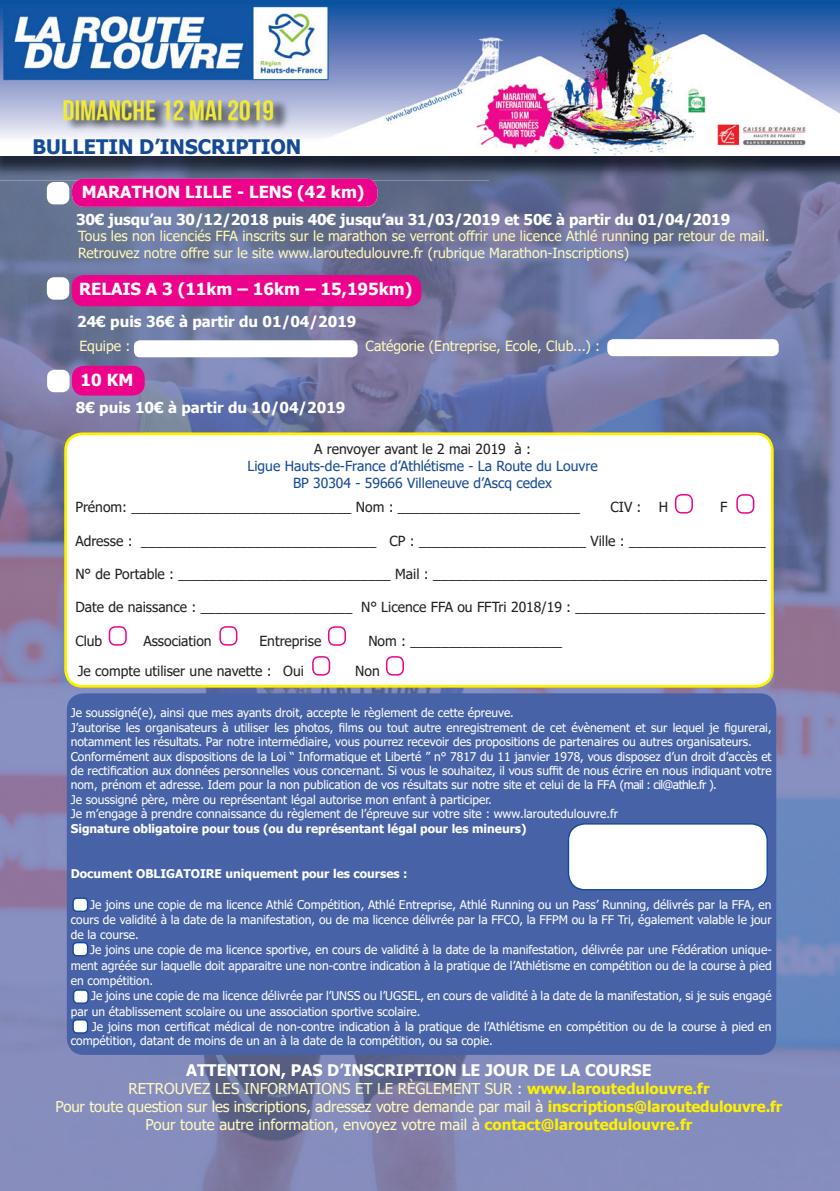
<style>
.page{position:relative;width:840px;height:1191px;background:#fff}
.page>*{position:absolute;margin:0;border:0;box-sizing:border-box;transform-origin:0 0}
.t1{font:700 20px "Tahoma";color:#144a96}
.t2{font:700 16.6px "Tahoma";color:#fff}
.t3{font:700 16px "Tahoma";color:#fff}
.t4{font:15px/18px "Tahoma";letter-spacing:-.005em;color:#fffac1;text-align:center}
.t5{font:700 15px "Tahoma";letter-spacing:-.01em;color:#fff}
.t6{font:14px/16.8px "Tahoma";color:#fff9b6}
.t7{font:14px "Tahoma";color:#fff9b8}
.t8{font:13.8px "Tahoma";color:#231f20}
.t9{font:13.8px/16.6px "Tahoma";color:#144a96;text-align:center}
.t10{font:12px/14.4px "Tahoma";color:#fff}
.t11{font:700 12px "Tahoma";color:#fff}
.s1{color:#fff}
.s2{font-weight:700;color:#fff101}
</style>
<div class="page">
<img style="left:0;top:155px;width:839px;height:1036px">
<svg style="left:64px;top:432px;width:709px;height:255px"></svg>
<svg style="left:219px;top:626px;width:18px;height:19px"></svg>
<div style="left:67px;top:693px;width:708px;height:361px;background:#4762a6;border-radius:17px"></div>
<div style="left:72px;top:366px;width:73px;height:29px;background:#ed028c;border-radius:12px"></div>
<svg style="left:47px;top:370px;width:23px;height:22px"></svg>
<svg style="left:567px;top:823px;width:200px;height:67px"></svg>
<svg style="left:47px;top:182px;width:22px;height:22px"></svg>
<div style="left:72px;top:179px;width:305px;height:28px;background:#ed028c;border-radius:12px"></div>
<svg style="left:72px;top:897px;width:16px;height:15px"></svg>
<svg style="left:73px;top:989px;width:16px;height:15px"></svg>
<svg style="left:72px;top:1019px;width:16px;height:14px"></svg>
<svg style="left:72px;top:942px;width:16px;height:14px"></svg>
<img style="left:0;top:0;width:839px;height:155px">
<div style="left:72px;top:275px;width:349px;height:31px;background:#ed028c;border-radius:12px"></div>
<svg style="left:47px;top:277px;width:22px;height:23px"></svg>
<div style="left:134px;top:340px;width:223px;height:17px;background:#fff;border-radius:6px"></div>
<div style="left:607px;top:339px;width:171px;height:17px;background:#fff;border-radius:6px"></div>
<svg style="left:674px;top:494px;width:18px;height:19px"></svg>
<svg style="left:736px;top:494px;width:18px;height:20px"></svg>
<svg style="left:109px;top:626px;width:18px;height:19px"></svg>
<svg style="left:328px;top:626px;width:18px;height:20px"></svg>
<svg style="left:312px;top:656px;width:18px;height:19px"></svg>
<svg style="left:386px;top:656px;width:18px;height:19px"></svg>
<h1 class="t1" style="left:32px;top:132px;width:270px">BULLETIN D’INSCRIPTION</h1>
<h2 class="t2" style="left:82px;top:180px;width:284px">MARATHON LILLE - LENS (42 km)</h2>
<p class="t5" style="left:76px;top:209px;width:655px">30€ jusqu’au 30/12/2018 puis 40€ jusqu’au 31/03/2019 et 50€ à partir du 01/04/2019</p>
<p class="t6" style="left:78px;top:229px;width:692px">Tous les non licenciés FFA inscrits sur le marathon se verront offrir une licence Athlé running par retour de mail.<br>Retrouvez notre offre sur le site www.laroutedulouvre.fr (rubrique Marathon-Inscriptions)</p>
<h2 class="t2" style="left:79px;top:277px;width:334px">RELAIS A 3 (11km – 16km – 15,195km)</h2>
<p class="t5" style="left:77px;top:311px;width:280px">24€ puis 36€ à partir du 01/04/2019</p>
<p class="t7" style="left:79px;top:336px;width:522px">Equipe : _____________________________ Catégorie (Entreprise, Ecole, Club...) :</p>
<h2 class="t2" style="left:81px;top:368px;width:54px">10 KM</h2>
<p class="t5" style="left:76px;top:397px;width:271px">8€ puis 10€ à partir du 10/04/2019</p>
<p class="t8" style="left:314px;top:440px;width:218px">A renvoyer avant le 2 mai 2019 à :</p>
<p class="t9" style="left:247px;top:458px;width:351px">Ligue Hauts-de-France d’Athlétisme - La Route du Louvre<br>BP 30304 - 59666 Villeneuve d’Ascq cedex</p>
<p class="t8" style="left:75px;top:498px;width:506px">Prénom: _____________________________ Nom : ________________________</p>
<p class="t8" style="left:610px;top:498px;width:59px">CIV : H</p>
<p class="t8" style="left:719px;top:498px;width:9px">F</p>
<p class="t8" style="left:75px;top:531px;width:691px">Adresse : _______________________________ CP : ______________________ Ville : __________________</p>
<p class="t8" style="left:75px;top:565px;width:692px">N° de Portable : ____________________________ Mail : ____________________________________________</p>
<p class="t8" style="left:75px;top:598px;width:691px">Date de naissance : ____________________ N° Licence FFA ou FFTri 2018/19 : _________________________</p>
<p class="t8" style="left:75px;top:631px;width:28px">Club</p>
<p class="t8" style="left:143px;top:631px;width:70px">Association</p>
<p class="t8" style="left:259px;top:631px;width:63px">Entreprise</p>
<p class="t8" style="left:368px;top:631px;width:195px">Nom : ____________________</p>
<p class="t8" style="left:78px;top:661px;width:227px">Je compte utiliser une navette : Oui</p>
<p class="t8" style="left:355px;top:661px;width:26px">Non</p>
<p class="t10" style="left:71px;top:706px;width:702px">Je soussigné(e), ainsi que mes ayants droit, accepte le règlement de cette épreuve.<br>J’autorise les organisateurs à utiliser les photos, films ou tout autre enregistrement de cet évènement et sur lequel je figurerai, notamment les résultats. Par notre intermédiaire, vous pourrez recevoir des propositions de partenaires ou autres organisateurs.<br>Conformément aux dispositions de la Loi “ Informatique et Liberté ” n° 7817 du 11 janvier 1978, vous disposez d’un droit d’accès et de rectification aux données personnelles vous concernant. Si vous le souhaitez, il vous suffit de nous écrire en nous indiquant votre nom, prénom et adresse. Idem pour la non publication de vos résultats sur notre site et celui de la FFA (mail : cil@athle.fr ).<br>Je soussigné père, mère ou représentant légal autorise mon enfant à participer.<br>Je m’engage à prendre connaissance du règlement de l’épreuve sur votre site : www.laroutedulouvre.fr</p>
<p class="t11" style="left:71px;top:819px;width:457px">Signature obligatoire pour tous (ou du représentant légal pour les mineurs)</p>
<p class="t11" style="left:71px;top:865px;width:338px">Document OBLIGATOIRE uniquement pour les courses :</p>
<p class="t10" style="left:71px;top:897px;width:702px;line-height:15.2px;text-align:justify;text-indent:19px">Je joins une copie de ma licence Athlé Compétition, Athlé Entreprise, Athlé Running ou un Pass’ Running, délivrés par la FFA, en cours de validité à la date de la manifestation, ou de ma licence délivrée par la FFCO, la FFPM ou la FF Tri, également valable le jour de la course.</p>
<p class="t10" style="left:71px;top:943px;width:702px;line-height:15.2px;text-align:justify;text-indent:19px">Je joins une copie de ma licence sportive, en cours de validité à la date de la manifestation, délivrée par une Fédération unique&shy;ment agréée sur laquelle doit apparaitre une non-contre indication à la pratique de l’Athlétisme en compétition ou de la course à pied en compétition.</p>
<p class="t10" style="left:71px;top:989px;width:702px;line-height:15.2px;text-indent:20px">Je joins une copie de ma licence délivrée par l’UNSS ou l’UGSEL, en cours de validité à la date de la manifestation, si je suis engagé par un établissement scolaire ou une association sportive scolaire.</p>
<p class="t10" style="left:71px;top:1020px;width:702px;text-indent:21px">Je joins mon certificat médical de non-contre indication à la pratique de l’Athlétisme en compétition ou de la course à pied en compétition, datant de moins de un an à la date de la compétition, ou sa copie.</p>
<h3 class="t3" style="left:186px;top:1058px;width:466px">ATTENTION, PAS D’INSCRIPTION LE JOUR DE LA COURSE</h3>
<p class="t4" style="left:55px;top:1080px;width:727px">RETROUVEZ LES INFORMATIONS ET LE RÈGLEMENT SUR <span class="s1">:</span> <span class="s2">www.laroutedulouvre.fr<br></span>Pour toute question sur les inscriptions, adressez votre demande par mail à <span class="s2">inscriptions@laroutedulouvre.fr<br></span>Pour toute autre information, envoyez votre mail à <span class="s2">contact@laroutedulouvre.fr</span></p>
</div>
